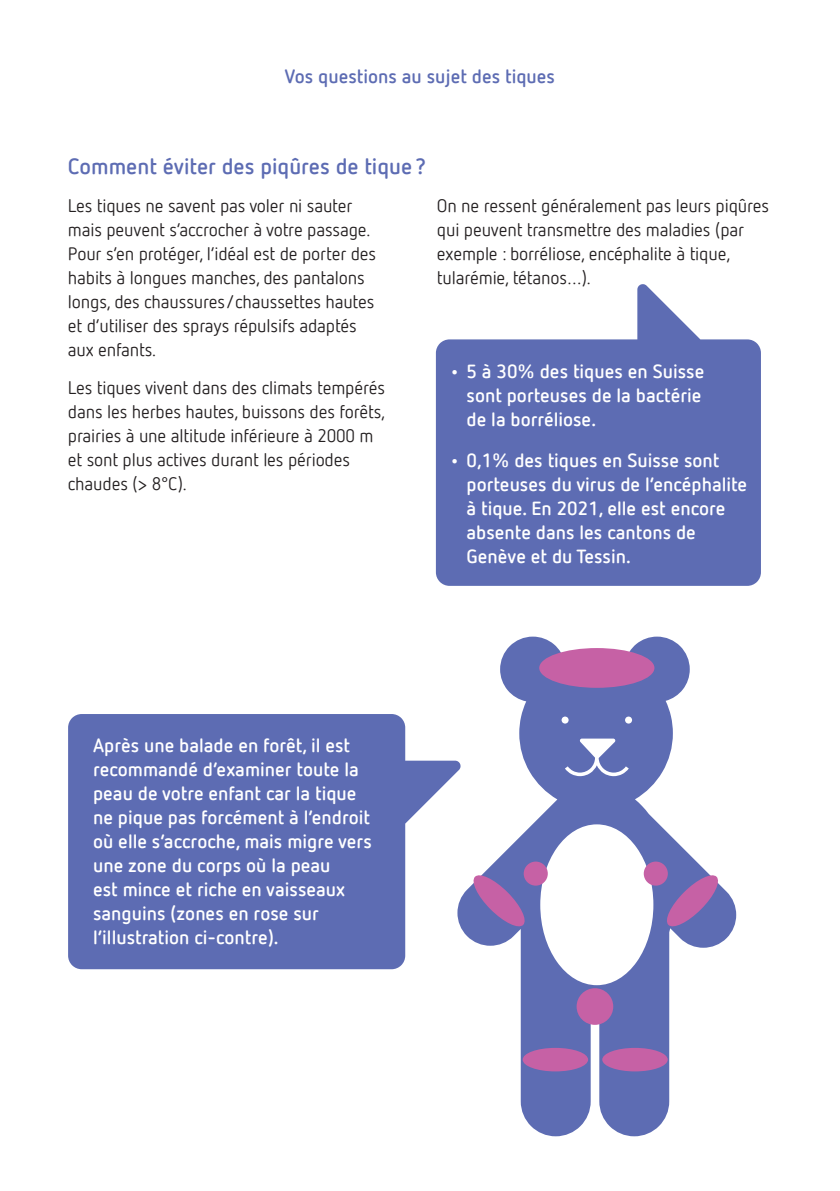
<style>
.page{position:relative;width:840px;height:1191px;background:#fff}
.page>*{position:absolute;margin:0;border:0;box-sizing:border-box;transform-origin:0 0}
.Parag_Style6{font:700 22px "Netto Offc";color:#5d6cb3}
.Parag_Style18{font:700 19px/24px "Netto Offc";color:#fff}
.Parag_Style3{font:700 19px "Netto Offc";color:#5d6cb3}
.puce{font:18px/24px "Netto Offc";letter-spacing:-.01em;color:#231f20}
</style>
<div class="page">
<svg style="left:435px;top:284px;width:325px;height:302px;fill:#5d6cb3"></svg>
<svg style="left:68px;top:714px;width:389px;height:255px;background:#6f7cbb"></svg>
<svg style="left:457px;top:636px;width:278px;height:500px"></svg>
<svg style="left:561px;top:716px;width:7px;height:7px"></svg>
<svg style="left:624px;top:716px;width:7px;height:7px"></svg>
<svg style="left:564px;top:738px;width:64px;height:38px"></svg>
<svg style="left:540px;top:824px;width:113px;height:161px"></svg>
<div style="left:539px;top:648px;width:115px;height:40px;background:#c661a5;border-radius:50%"></div>
<div style="left:523px;top:861px;width:24px;height:24px;background:#c661a5;border-radius:50%"></div>
<svg style="left:470px;top:872px;width:57px;height:57px;background:#8b6baf"></svg>
<div style="left:643px;top:861px;width:24px;height:24px;background:#c661a5;border-radius:50%"></div>
<svg style="left:663px;top:872px;width:57px;height:57px;background:#8a6aae"></svg>
<div style="left:576px;top:988px;width:37px;height:36px;background:#c661a5;border-radius:50%"></div>
<div style="left:522px;top:1047px;width:65px;height:24px;background:#c661a5;border-radius:50%"></div>
<div style="left:602px;top:1047px;width:65px;height:24px;background:#c661a5;border-radius:50%"></div>
<p class="Parag_Style3" style="left:284px;top:64px;width:272px">Vos questions au sujet des tiques</p>
<p class="Parag_Style6" style="left:68px;top:153px;width:359px">Comment éviter des piqûres de tique?</p>
<p class="puce" style="left:68px;top:193px;width:310px">Les tiques ne savent pas voler ni sauter mais peuvent s’accrocher à votre passage.<br>Pour s’en protéger, l’idéal est de porter des habits à longues manches, des pantalons longs, des chaussures/chaussettes hautes et d’utiliser des sprays répulsifs adaptés aux enfants.</p>
<p class="puce" style="left:68px;top:375px;width:319px">Les tiques vivent dans des climats tempérés dans les herbes hautes, buissons des forêts, prairies à une altitude inférieure à 2000 m et sont plus actives durant les périodes chaudes (&gt; 8°C).</p>
<p class="puce" style="left:436px;top:193px;width:333px">On ne ressent généralement pas leurs piqûres qui peuvent transmettre des maladies (par exemple : borréliose, encéphalite à tique, tularémie, tétanos…).</p>
<p class="Parag_Style18" style="left:466px;top:359px;width:239px;text-indent:-17px">• 5 à 30% des tiques en Suisse sont porteuses de la bactérie de la borréliose.</p>
<p class="Parag_Style18" style="left:466px;top:448px;width:282px;text-indent:-17px">• 0,1% des tiques en Suisse sont porteuses du virus de l’encéphalite à tique. En 2021, elle est encore absente dans les cantons de<br>Genève et du Tessin.</p>
<p class="Parag_Style18" style="left:93px;top:732px;width:280px">Après une balade en forêt, il est recommandé d’examiner toute la peau de votre enfant car la tique ne pique pas forcément à l’endroit où elle s’accroche, mais migre vers une zone du corps où la peau<br>est mince et riche en vaisseaux sanguins (zones en rose sur l’illustration ci-contre).</p>
</div>
